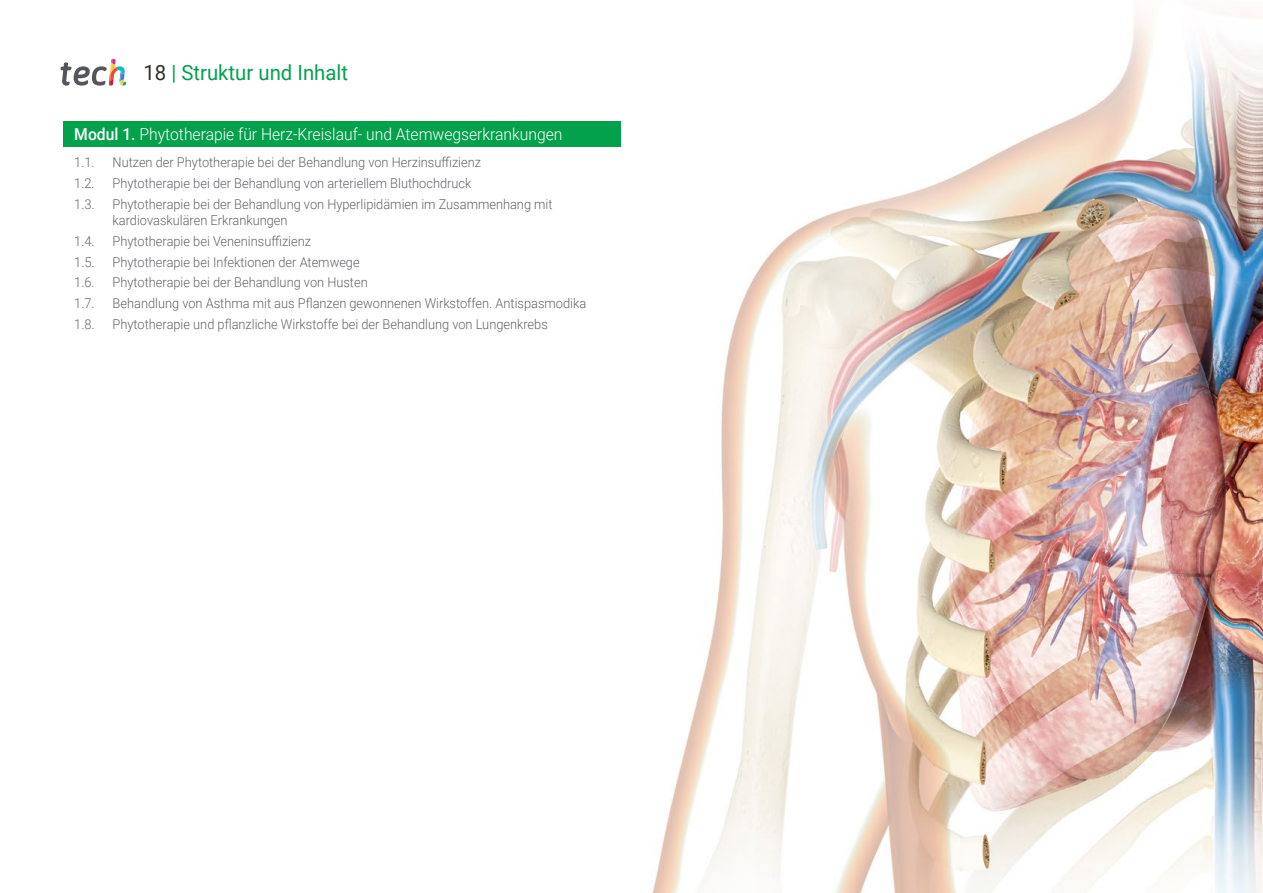
<style>
.page{position:relative;width:1263px;height:893px;background:#fff}
.page>*{position:absolute;margin:0;border:0;box-sizing:border-box;transform-origin:0 0}
.t1{font:21px "Roboto";color:#04a14d}
.t2{font:300 16.5px "Roboto";color:#fff;scale:.95 1}
.t3{font:300 13.5px/16.5px "Roboto";color:#61646a;scale:.95 1}
.s1{color:#312e20}
.s2{font-weight:500}
</style>
<div class="page">
<div style="left:63px;top:121px;width:558px;height:25px;background:#04a14d"></div>
<svg style="left:61px;top:59px;width:65px;height:27px"></svg>
<img style="left:652px;top:10px;width:611px;height:883px">
<h1 class="t1" style="left:144px;top:57px;width:206px"><span class="s1">18</span> | Struktur und Inhalt</h1>
<p class="t2" style="left:74px;top:123px;width:515px"><span class="s2">Modul 1.</span> Phytotherapie für Herz-Kreislauf- und Atemwegserkrankungen</p>
<p class="t3" style="left:74px;top:154px;width:23px">1.1.</p>
<p class="t3" style="left:113px;top:154px;width:389px">Nutzen der Phytotherapie bei der Behandlung von Herzinsuffizienz</p>
<p class="t3" style="left:74px;top:174px;width:23px">1.2.</p>
<p class="t3" style="left:113px;top:174px;width:379px">Phytotherapie bei der Behandlung von arteriellem Bluthochdruck</p>
<p class="t3" style="left:74px;top:195px;width:23px">1.3.</p>
<p class="t3" style="left:113px;top:195px;width:465px">Phytotherapie bei der Behandlung von Hyperlipidämien im Zusammenhang mit kardiovaskulären Erkrankungen</p>
<p class="t3" style="left:74px;top:232px;width:23px">1.4.</p>
<p class="t3" style="left:113px;top:232px;width:210px">Phytotherapie bei Veneninsuffizienz</p>
<p class="t3" style="left:74px;top:253px;width:23px">1.5.</p>
<p class="t3" style="left:113px;top:253px;width:262px">Phytotherapie bei Infektionen der Atemwege</p>
<p class="t3" style="left:74px;top:274px;width:23px">1.6.</p>
<p class="t3" style="left:113px;top:274px;width:270px">Phytotherapie bei der Behandlung von Husten</p>
<p class="t3" style="left:74px;top:295px;width:23px">1.7.</p>
<p class="t3" style="left:113px;top:295px;width:500px">Behandlung von Asthma mit aus Pflanzen gewonnenen Wirkstoffen. Antispasmodika</p>
<p class="t3" style="left:74px;top:315px;width:23px">1.8.</p>
<p class="t3" style="left:113px;top:315px;width:460px">Phytotherapie und pflanzliche Wirkstoffe bei der Behandlung von Lungenkrebs</p>
</div>
